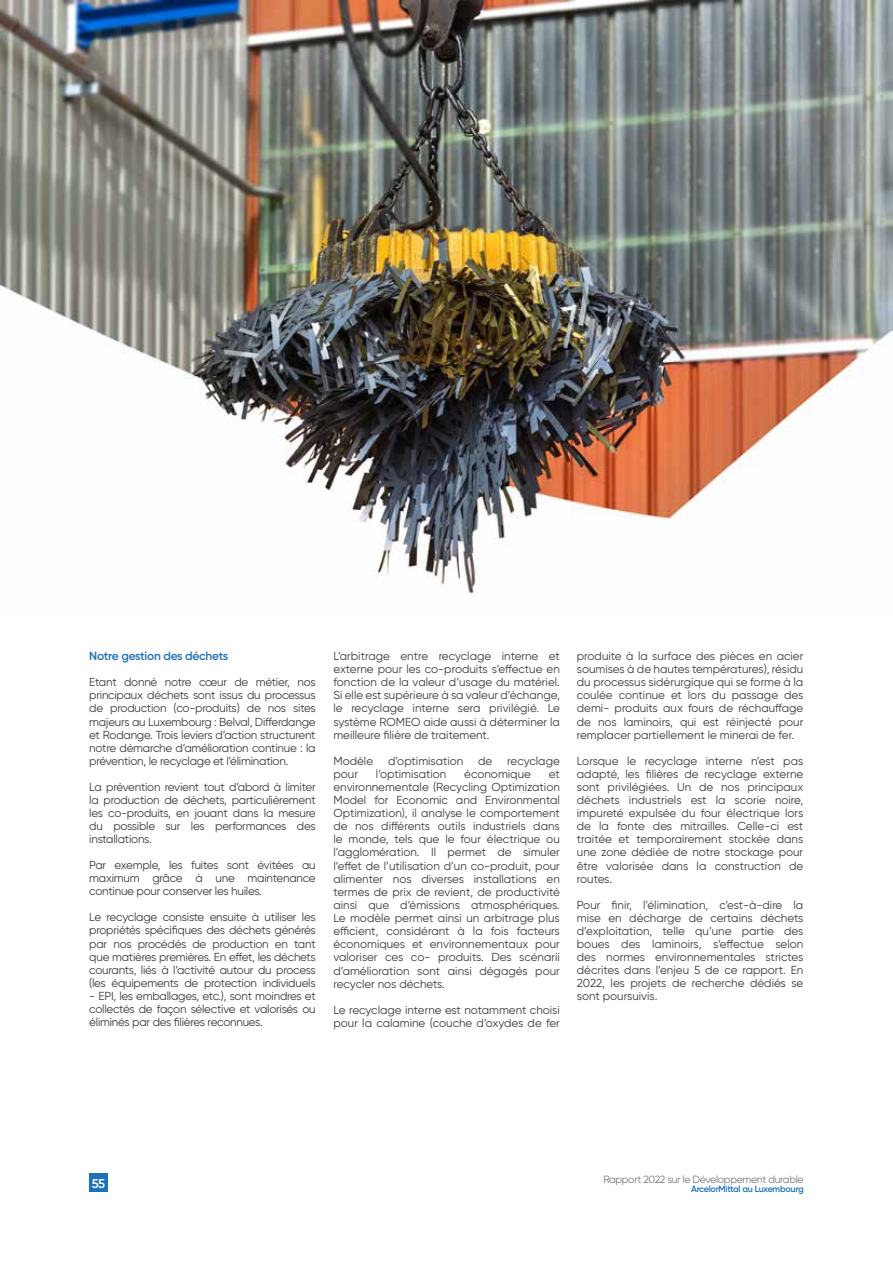
<style>
.page{position:relative;width:893px;height:1263px;background:#fff}
.page>*{position:absolute;margin:0;border:0;box-sizing:border-box;transform-origin:0 0}
.t1{font:600 12.75px "Gilroy";color:#fff}
.t2{font:600 12px "Gilroy";letter-spacing:-.025em;color:#1d71b8}
.t3{font:11.7px/13px "Gilroy";letter-spacing:-.015em;color:#3c3c3b;text-align:justify}
.t4{font:10.5px "Gilroy";letter-spacing:-.03em;color:#787877}
.t5{font:600 9px "Gilroy";letter-spacing:-.03em;color:#1d71b8}
</style>
<div class="page">
<img style="left:0;top:0;width:893px;height:594px">
<div style="left:89px;top:1174px;width:19px;height:18px;background:#1d71b8"></div>
<p class="t2" style="left:89px;top:649px;width:141px">Notre gestion des déchets</p>
<p class="t3" style="left:89px;top:675px;width:228px">Etant donné notre cœur de métier, nos principaux déchets sont issus du processus de production (co-produits) de nos sites majeurs au Luxembourg : Belval, Differdange et Rodange. Trois leviers d’action structurent notre démarche d’amélioration continue : la prévention, le recyclage et l’élimination.</p>
<p class="t3" style="left:89px;top:780px;width:228px">La prévention revient tout d’abord à limiter la production de déchets, particulièrement les co-produits, en jouant dans la mesure du possible sur les performances des installations.</p>
<p class="t3" style="left:89px;top:858px;width:228px">Par exemple, les fuites sont évitées au maximum grâce à une maintenance continue pour conserver les huiles.</p>
<p class="t3" style="left:89px;top:910px;width:228px">Le recyclage consiste ensuite à utiliser les propriétés spécifiques des déchets générés par nos procédés de production en tant que matières premières. En effet, les déchets courants, liés à l’activité autour du process (les équipements de protection individuels</p>
<p class="t3" style="left:89px;top:989px;width:228px">- EPI, les emballages, etc.), sont moindres et collectés de façon sélective et valorisés ou éliminés par des filières reconnues.</p>
<p class="t3" style="left:333px;top:649px;width:228px">L’arbitrage entre recyclage interne et externe pour les co-produits s’effectue en fonction de la valeur d’usage du matériel.<br>Si elle est supérieure à sa valeur d’échange, le recyclage interne sera privilégié. Le système ROMEO aide aussi à déterminer la meilleure filière de traitement.</p>
<p class="t3" style="left:333px;top:754px;width:41px">Modèle</p>
<p class="t3" style="left:388px;top:754px;width:77px">d’optimisation</p>
<p class="t3" style="left:478px;top:754px;width:16px">de</p>
<p class="t3" style="left:507px;top:754px;width:54px">recyclage</p>
<p class="t3" style="left:333px;top:767px;width:26px">pour</p>
<p class="t3" style="left:376px;top:767px;width:72px">l’optimisation</p>
<p class="t3" style="left:464px;top:767px;width:68px">économique</p>
<p class="t3" style="left:333px;top:767px;width:228px;text-indent:215px">et environnementale (Recycling Optimization Model for Economic and Environmental Optimization), il analyse le comportement de nos différents outils industriels dans le monde, tels que le four électrique ou l’agglomération. Il permet de simuler l’effet de l’utilisation d’un co-produit, pour alimenter nos diverses installations en termes de prix de revient, de productivité ainsi que d’émissions atmosphériques.<br>Le modèle permet ainsi un arbitrage plus efficient, considérant à la fois facteurs économiques et environnementaux pour valoriser ces co- produits. Des scénarii d’amélioration sont ainsi dégagés pour recycler nos déchets.</p>
<p class="t3" style="left:333px;top:1003px;width:228px">Le recyclage interne est notamment choisi pour la calamine (couche d’oxydes de fer</p>
<p class="t3" style="left:577px;top:649px;width:228px">produite à la surface des pièces en acier soumises à de hautes températures), résidu du processus sidérurgique qui se forme à la coulée continue et lors du passage des demi- produits aux fours de réchauffage de nos laminoirs, qui est réinjecté pour remplacer partiellement le minerai de fer.</p>
<p class="t3" style="left:577px;top:754px;width:228px">Lorsque le recyclage interne n’est pas adapté, les filières de recyclage externe sont privilégiées. Un de nos principaux déchets industriels est la scorie noire, impureté expulsée du four électrique lors de la fonte des mitrailles. Celle-ci est traitée et temporairement stockée dans une zone dédiée de notre stockage pour être valorisée dans la construction de routes.</p>
<p class="t3" style="left:577px;top:898px;width:228px">Pour finir, l’élimination, c’est-à-dire la mise en décharge de certains déchets d’exploitation, telle qu’une partie des boues des laminoirs, s’effectue selon des normes environnementales strictes décrites dans l’enjeu 5 de ce rapport. En 2022, les projets de recherche dédiés se sont poursuivis.</p>
<p class="t1" style="left:92px;top:1176px;width:15px">55</p>
<p class="t4" style="left:603px;top:1173px;width:202px">Rapport 2022 sur le Développement durable</p>
<p class="t5" style="left:691px;top:1183px;width:114px">ArcelorMittal au Luxembourg</p>
</div>
